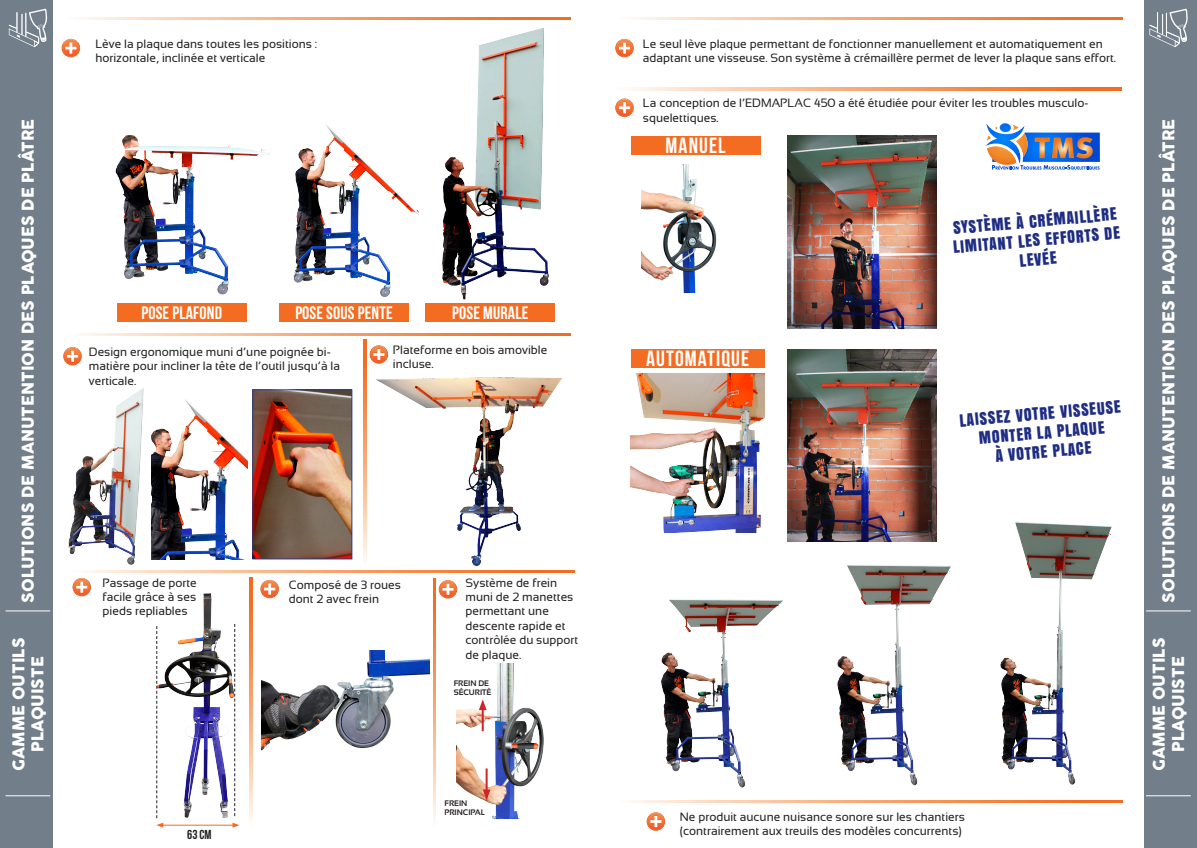
<style>
.page{position:relative;width:1197px;height:848px;background:#fff}
.page>*{position:absolute;margin:0;border:0;box-sizing:border-box;transform-origin:0 0}
.t1{font:22px "Bebas Neue";letter-spacing:.05em;color:#fff}
.t2{font:18px "Bebas Neue";letter-spacing:.01em;color:#fff}
.t3{font:16px/19.2px "COCOGOOSE";color:#fff;text-align:center}
.t4{font:16px/19.2px "Anton";color:#1f2d82;text-align:center}
.t5{font:13px "Bebas Neue";color:#231f20}
.t6{font:12px/14.4px "Sansation";color:#231f20}
.t7{font:700 8px/9.6px "Sansation";color:#231f20}
</style>
<div class="page">
<div style="left:0;top:0;width:53px;height:848px;background:#727f8a"></div>
<div style="left:1143px;top:0;width:53px;height:848px;background:#727f8a"></div>
<svg style="left:62px;top:39px;width:18px;height:18px"></svg>
<svg style="left:615px;top:39px;width:18px;height:18px"></svg>
<svg style="left:615px;top:99px;width:18px;height:18px"></svg>
<svg style="left:647px;top:812px;width:17px;height:18px"></svg>
<svg style="left:632px;top:800px;width:490px;height:2px"></svg>
<svg style="left:632px;top:17px;width:490px;height:2px"></svg>
<svg style="left:631px;top:88px;width:490px;height:2px"></svg>
<svg style="left:80px;top:17px;width:490px;height:2px"></svg>
<svg style="left:80px;top:333px;width:490px;height:3px"></svg>
<svg style="left:84px;top:570px;width:490px;height:2px"></svg>
<hr style="left:250px;top:578px;width:2px;height:249px;background:#f36c21">
<svg style="left:433px;top:578px;width:3px;height:243px"></svg>
<svg style="left:363px;top:339px;width:3px;height:221px"></svg>
<svg style="left:9px;top:9px;width:39px;height:38px"></svg>
<hr style="left:6px;top:795px;width:44px;height:1px;background:#fff">
<hr style="left:6px;top:610px;width:44px;height:1px;background:#fff">
<svg style="left:1149px;top:9px;width:39px;height:38px"></svg>
<hr style="left:1145px;top:795px;width:45px;height:1px;background:#fff">
<hr style="left:1145px;top:610px;width:45px;height:1px;background:#fff">
<svg style="left:63px;top:347px;width:19px;height:18px"></svg>
<svg style="left:64px;top:347px;width:17px;height:18px"></svg>
<svg style="left:369px;top:345px;width:19px;height:19px"></svg>
<svg style="left:370px;top:345px;width:17px;height:18px"></svg>
<svg style="left:73px;top:578px;width:18px;height:18px"></svg>
<svg style="left:260px;top:580px;width:19px;height:18px"></svg>
<svg style="left:261px;top:580px;width:17px;height:18px"></svg>
<svg style="left:439px;top:580px;width:18px;height:18px"></svg>
<img style="left:68px;top:388px;width:92px;height:177px">
<img style="left:151px;top:390px;width:97px;height:169px">
<img style="left:254px;top:391px;width:96px;height:166px">
<div style="left:252px;top:389px;width:100px;height:170px;border:1px solid #253f8e"></div>
<img style="left:261px;top:650px;width:168px;height:101px">
<img style="left:163px;top:589px;width:89px;height:238px">
<img style="left:630px;top:374px;width:134px;height:158px">
<img style="left:661px;top:599px;width:122px;height:189px">
<img style="left:837px;top:565px;width:114px;height:221px">
<img style="left:1000px;top:522px;width:112px;height:263px">
<img style="left:641px;top:165px;width:76px;height:128px">
<div style="left:630px;top:349px;width:134px;height:19px;background:#f36c21"></div>
<div style="left:630px;top:136px;width:130px;height:18px;background:#f36c21"></div>
<div style="left:117px;top:303px;width:130px;height:19px;background:#f36c21"></div>
<div style="left:279px;top:303px;width:130px;height:19px;background:#f36c21"></div>
<div style="left:425px;top:303px;width:130px;height:19px;background:#f36c21"></div>
<hr style="left:162px;top:824px;width:72px;height:1px;background:#f36c21">
<svg style="left:232px;top:822px;width:7px;height:5px"></svg>
<img style="left:787px;top:349px;width:149px;height:192px">
<img style="left:787px;top:136px;width:149px;height:192px">
<svg style="left:234px;top:624px;width:1px;height:192px"></svg>
<svg style="left:156px;top:626px;width:7px;height:201px"></svg>
<img style="left:457px;top:663px;width:87px;height:155px">
<hr style="left:481px;top:706px;width:2px;height:25px;background:#d1232a">
<svg style="left:479px;top:699px;width:7px;height:11px"></svg>
<hr style="left:485px;top:768px;width:2px;height:25px;background:#d1232a">
<svg style="left:482px;top:789px;width:8px;height:11px"></svg>
<img style="left:372px;top:377px;width:201px;height:194px">
<svg style="left:986px;top:123px;width:113px;height:47px"></svg>
<img style="left:442px;top:28px;width:107px;height:272px">
<img style="left:115px;top:135px;width:155px;height:160px">
<img style="left:293px;top:124px;width:125px;height:173px">
<h3 class="t3" style="left:19px;top:602px;width:485px;rotate:-90deg">SOLUTIONS DE MANUTENTION DES PLAQUES DE PLÂTRE</h3>
<h3 class="t3" style="left:9px;top:771px;width:135px;rotate:-90deg">GAMME OUTILS<br>PLAQUISTE</h3>
<p class="t6" style="left:95px;top:36px;width:223px">Lève la plaque dans toutes les positions : horizontale, inclinée et verticale</p>
<p class="t6" style="left:643px;top:36px;width:474px">Le seul lève plaque permettant de fonctionner manuellement et automatiquement en adaptant une visseuse. Son système à crémaillère permet de lever la plaque sans effort.</p>
<p class="t6" style="left:643px;top:96px;width:447px">La conception de l’EDMAPLAC 450 a été étudiée pour éviter les troubles musculo&shy;squelettiques.</p>
<h2 class="t2" style="left:141px;top:303px;width:82px">POSE PLAFOND</h2>
<h2 class="t2" style="left:295px;top:303px;width:99px">POSE SOUS PENTE</h2>
<h2 class="t2" style="left:452px;top:303px;width:78px">POSE MURALE</h2>
<p class="t6" style="left:89px;top:344px;width:252px">Design ergonomique muni d’une poignée bi&shy;matière pour incliner la tête de l’outil jusqu’à la verticale.</p>
<p class="t6" style="left:393px;top:342px;width:156px">Plateforme en bois amovible incluse.</p>
<p class="t6" style="left:103px;top:575px;width:96px;text-align:justify">Passage de porte facile grâce à ses pieds repliables</p>
<p class="t6" style="left:289px;top:577px;width:114px">Composé de 3 roues dont 2 avec frein</p>
<p class="t6" style="left:465px;top:575px;width:114px">Système de frein muni de 2 manettes permettant une descente rapide et contrôlée du support de plaque.</p>
<p class="t7" style="left:453px;top:678px;width:39px">FREIN DE<br>SÉCURITÉ</p>
<p class="t5" style="left:187px;top:827px;width:26px">63 cm</p>
<p class="t7" style="left:444px;top:798px;width:40px">FREIN<br>PRINCIPAL</p>
<h1 class="t1" style="left:665px;top:133px;width:62px">MANUEL</h1>
<h1 class="t1" style="left:646px;top:346px;width:105px">AUTOMATIQUE</h1>
<h3 class="t4" style="left:950px;top:218px;width:169px;rotate:-5deg">Système à crémaillère limitant les efforts de levée</h3>
<h3 class="t4" style="left:958px;top:410px;width:163px;rotate:-5deg">Laissez votre visseuse monter la plaque<br>à votre place</h3>
<p class="t6" style="left:679px;top:809px;width:286px">Ne produit aucune nuisance sonore sur les chantiers (contrairement aux treuils des modèles concurrents)</p>
<h3 class="t3" style="left:1159px;top:602px;width:485px;rotate:-90deg">SOLUTIONS DE MANUTENTION DES PLAQUES DE PLÂTRE</h3>
<h3 class="t3" style="left:1149px;top:771px;width:135px;rotate:-90deg">GAMME OUTILS<br>PLAQUISTE</h3>
</div>
